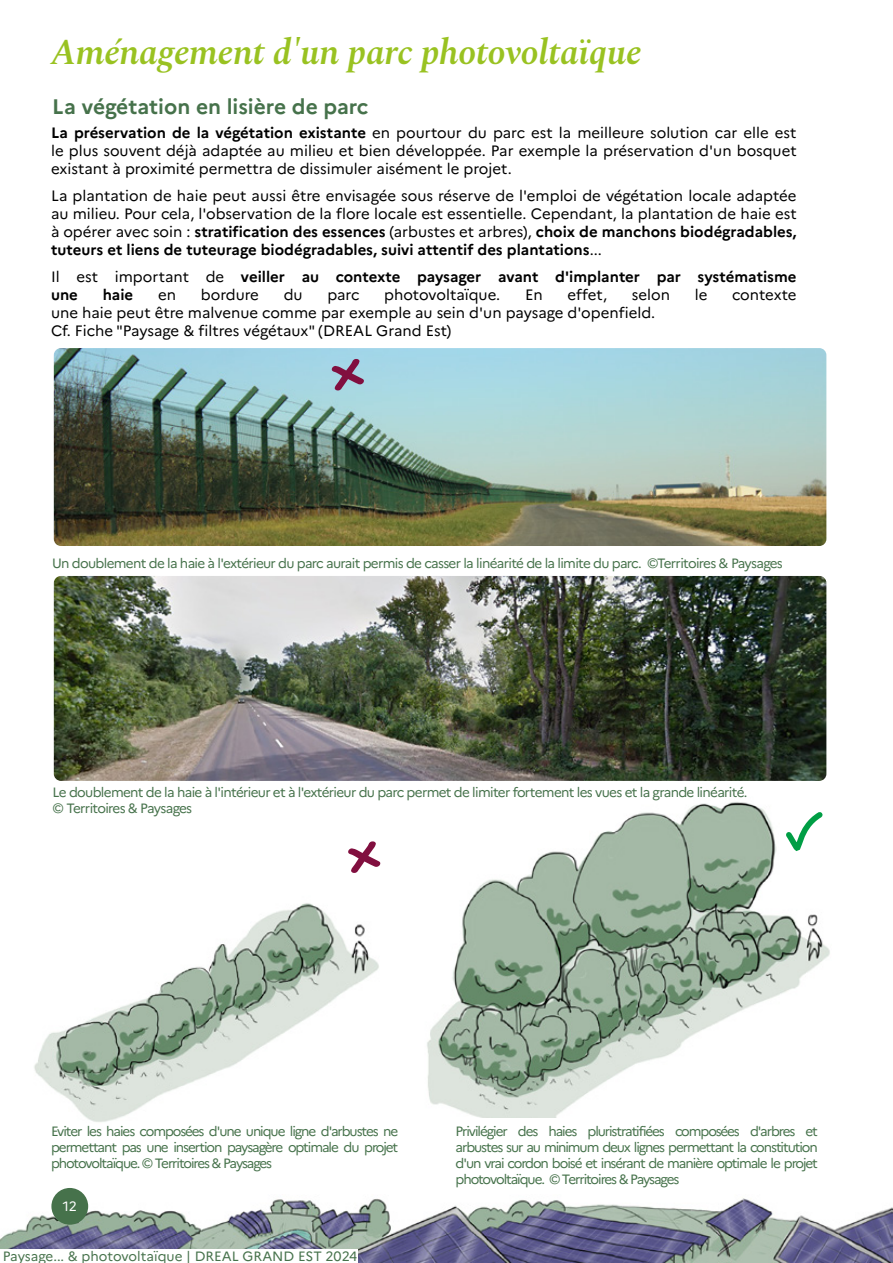
<style>
.page{position:relative;width:893px;height:1263px;background:#fff}
.page>*{position:absolute;margin:0;border:0;box-sizing:border-box;transform-origin:0 0}
.t1{font:italic 600 36px "Spectral";letter-spacing:-.01em;color:#99c221}
.t2{font:700 21px "Marianne";color:#46724b}
.t3{font:15px/18px "Marianne";color:#000;text-align:justify}
.t4{font:700 15px/18px "Marianne";color:#000}
.t5{font:13.5px/16.2px "Marianne";letter-spacing:-.05em;color:#46724b;text-align:justify}
.t6{font:13.5px "Marianne";color:#46724b}
.t7{font:13.5px "Marianne";color:#fff}
.s1{font-weight:700}
.s2{font-weight:400}
</style>
<div class="page">
<img style="left:0;top:1195px;width:893px;height:68px">
<div style="left:51px;top:1188px;width:37px;height:37px;background:#46724b;border-radius:50%"></div>
<div style="left:0;top:1249px;width:357px;height:14px;background:#fff"></div>
<img style="left:34px;top:903px;width:345px;height:219px">
<img style="left:427px;top:802px;width:403px;height:315px">
<svg style="left:783px;top:807px;width:44px;height:54px"></svg>
<img style="left:54px;top:348px;width:772px;height:198px">
<img style="left:54px;top:576px;width:772px;height:205px">
<svg style="left:328px;top:358px;width:38px;height:34px"></svg>
<h1 class="t1" style="left:51px;top:26px;width:592px">Aménagement d'un parc photovoltaïque</h1>
<h2 class="t2" style="left:52px;top:93px;width:318px">La végétation en lisière de parc</h2>
<p class="t3" style="left:51px;top:124px;width:747px"><span class="s1">La préservation de la végétation existante</span> en pourtour du parc est la meilleure solution car elle est le plus souvent déjà adaptée au milieu et bien développée. Par exemple la préservation d'un bosquet existant à proximité permettra de dissimuler aisément le projet.</p>
<p class="t3" style="left:51px;top:187px;width:747px">La plantation de haie peut aussi être envisagée sous réserve de l'emploi de végétation locale adaptée au milieu. Pour cela, l'observation de la flore locale est essentielle. Cependant, la plantation de haie est à opérer avec soin : <span class="s1">stratification des essences</span> (arbustes et arbres), <span class="s1">choix de manchons biodégradables, tuteurs et liens de tuteurage biodégradables, suivi attentif des plantations</span>...</p>
<p class="t4" style="left:51px;top:267px;width:747px"><span class="s2">Il est important de</span> veiller au contexte paysager avant d'implanter par systématisme une</p>
<p class="t4" style="left:103px;top:285px;width:32px">haie</p>
<p class="t3" style="left:158px;top:285px;width:20px">en</p>
<p class="t3" style="left:201px;top:285px;width:60px">bordure</p>
<p class="t3" style="left:284px;top:285px;width:20px">du</p>
<p class="t3" style="left:327px;top:285px;width:34px">parc</p>
<p class="t3" style="left:384px;top:285px;width:118px">photovoltaïque.</p>
<p class="t3" style="left:525px;top:285px;width:19px">En</p>
<p class="t3" style="left:567px;top:285px;width:41px">effet,</p>
<p class="t3" style="left:632px;top:285px;width:40px">selon</p>
<p class="t3" style="left:695px;top:285px;width:14px">le</p>
<p class="t3" style="left:732px;top:285px;width:66px">contexte</p>
<p class="t3" style="left:51px;top:303px;width:606px">une haie peut être malvenue comme par exemple au sein d'un paysage d'openfield.<br>Cf. Fiche "Paysage &amp; filtres végétaux" (DREAL Grand Est)</p>
<p class="t5" style="left:52px;top:555px;width:732px">Un doublement de la haie à l'extérieur du parc aurait permis de casser la linéarité de la limite du parc. ©Territoires &amp; Paysages</p>
<p class="t5" style="left:53px;top:784px;width:696px">Le doublement de la haie à l'intérieur et à l'extérieur du parc permet de limiter fortement les vues et la grande linéarité. © Territoires &amp; Paysages</p>
<p class="t5" style="left:51px;top:1123px;width:349px">Eviter les haies composées d'une unique ligne d'arbustes ne permettant pas une insertion paysagère optimale du projet photovoltaïque. © Territoires &amp; Paysages</p>
<p class="t5" style="left:456px;top:1123px;width:364px">Privilégier des haies pluristratifiées composées d'arbres et arbustes sur au minimum deux lignes permettant la constitution d'un vrai cordon boisé et insérant de manière optimale le projet photovoltaïque. © Territoires &amp; Paysages</p>
<p class="t7" style="left:63px;top:1198px;width:16px">12</p>
<p class="t6" style="left:3px;top:1248px;width:356px">Paysage... &amp; photovoltaïque | DREAL GRAND EST 2024</p>
</div>
